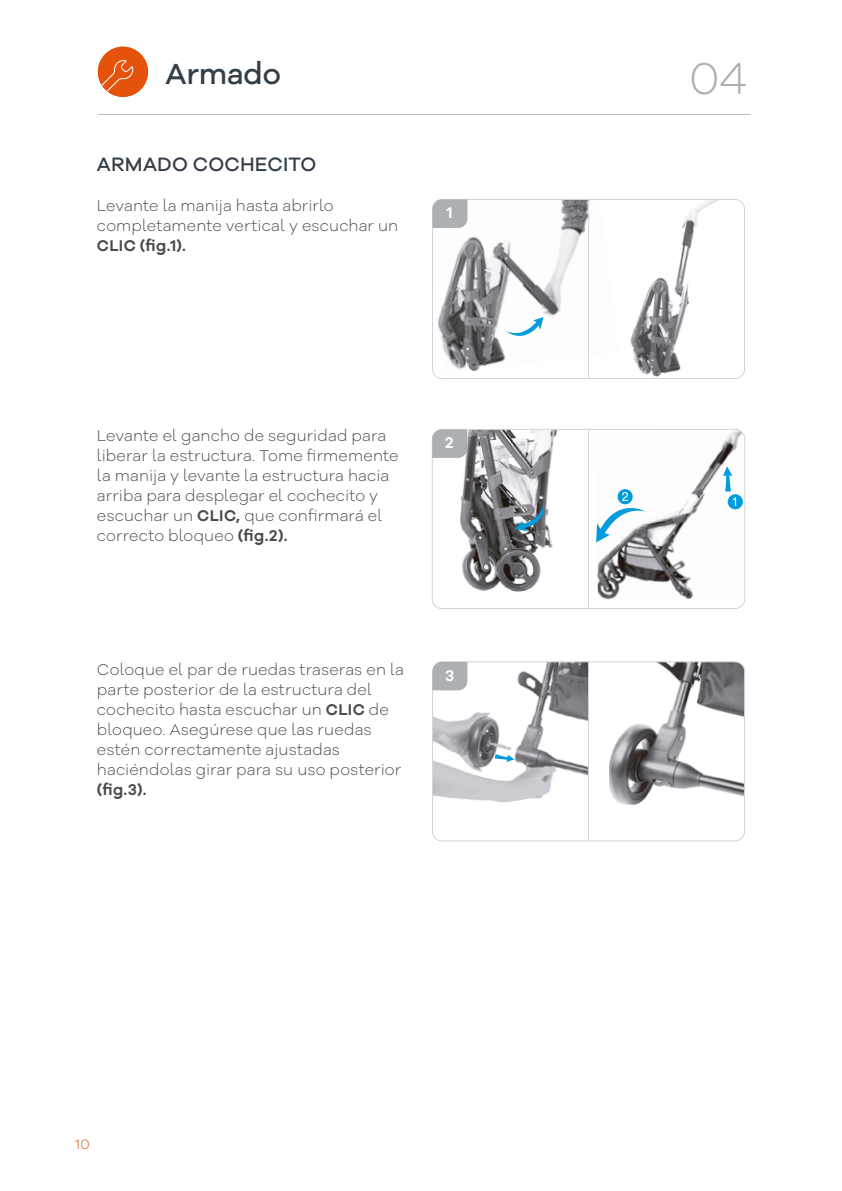
<style>
.page{position:relative;width:842px;height:1191px;background:#fff}
.page>*{position:absolute;margin:0;border:0;box-sizing:border-box;transform-origin:0 0}
.t1{font:300 46px "Galano Grotesque Alt";color:#acb0b4}
.t2{font:500 30px "Galano Grotesque Alt";letter-spacing:-.005em;color:#333e48}
.t3{font:500 20px "Galano Grotesque Alt";letter-spacing:.01em;color:#333e48}
.t4{font:300 16px/20px "Galano Grotesque Alt";letter-spacing:.01em;color:#4b4b4a}
.t5{font:600 16px "Galano Grotesque Alt";color:#4b4b4a}
.t6{font:600 16px "Galano Grotesque Alt";color:#fff}
.t7{font:300 14px "Galano Grotesque Alt";color:#e5520c}
.s1{font-weight:600}
</style>
<div class="page">
<div style="left:98px;top:47px;width:50px;height:50px;background:#e5520c;border-radius:50%"></div>
<svg style="left:98px;top:60px;width:36px;height:37px"></svg>
<hr style="left:98px;top:114px;width:652px;height:1px;background:#b7bcbf">
<img style="left:432px;top:201px;width:158px;height:173px">
<svg style="left:506px;top:317px;width:37px;height:28px"></svg>
<img style="left:630px;top:199px;width:113px;height:178px">
<div style="left:432px;top:199px;width:313px;height:180px;border:1px solid #d2d5d7;border-radius:10px"></div>
<svg style="left:432px;top:199px;width:35px;height:29px"></svg>
<img style="left:460px;top:431px;width:97px;height:160px">
<svg style="left:515px;top:500px;width:34px;height:31px"></svg>
<img style="left:596px;top:431px;width:149px;height:169px">
<svg style="left:723px;top:466px;width:9px;height:25px"></svg>
<div style="left:728px;top:494px;width:15px;height:15px;background:#009cde;border-radius:50%"></div>
<svg style="left:733px;top:497px;width:3px;height:9px"></svg>
<svg style="left:617px;top:489px;width:16px;height:15px"></svg>
<svg style="left:596px;top:492px;width:50px;height:50px"></svg>
<div style="left:432px;top:429px;width:313px;height:180px;border:1px solid #d2d5d7;border-radius:10px"></div>
<svg style="left:432px;top:429px;width:35px;height:29px"></svg>
<img style="left:434px;top:663px;width:154px;height:139px">
<svg style="left:495px;top:754px;width:20px;height:8px"></svg>
<img style="left:609px;top:663px;width:134px;height:142px">
<div style="left:432px;top:661px;width:313px;height:180px;border:1px solid #d2d5d7;border-radius:10px"></div>
<svg style="left:432px;top:662px;width:35px;height:28px"></svg>
<hr style="left:588px;top:199px;width:1px;height:179px;background:#d2d5d7">
<hr style="left:588px;top:429px;width:1px;height:179px;background:#d2d5d7">
<hr style="left:588px;top:661px;width:1px;height:179px;background:#d2d5d7">
<h2 class="t2" style="left:165px;top:55px;width:117px">Armado</h2>
<h1 class="t1" style="left:689px;top:48px;width:60px">04</h1>
<p class="t3" style="left:97px;top:151px;width:221px">ARMADO COCHECITO</p>
<p class="t4" style="left:97px;top:195px;width:303px">Levante la manija hasta abrirlo completamente vertical y escuchar un</p>
<p class="t5" style="left:97px;top:235px;width:90px">CLIC (fig.1).</p>
<p class="t6" style="left:447px;top:203px;width:7px">1</p>
<p class="t4" style="left:97px;top:425px;width:303px">Levante el gancho de seguridad para liberar la estructura. Tome firmemente la manija y levante la estructura hacia arriba para desplegar el cochecito y escuchar un <span class="s1">CLIC,</span> que confirmará el correcto bloqueo <span class="s1">(fig.2).</span></p>
<p class="t6" style="left:445px;top:432px;width:10px">2</p>
<p class="t4" style="left:97px;top:659px;width:309px">Coloque el par de ruedas traseras en la parte posterior de la estructura del cochecito hasta escuchar un <span class="s1">CLIC</span> de bloqueo. Asegúrese que las ruedas estén correctamente ajustadas haciéndolas girar para su uso posterior</p>
<p class="t5" style="left:97px;top:779px;width:51px">(fig.3).</p>
<p class="t6" style="left:445px;top:665px;width:11px">3</p>
<p class="t7" style="left:75px;top:1135px;width:16px">10</p>
</div>
